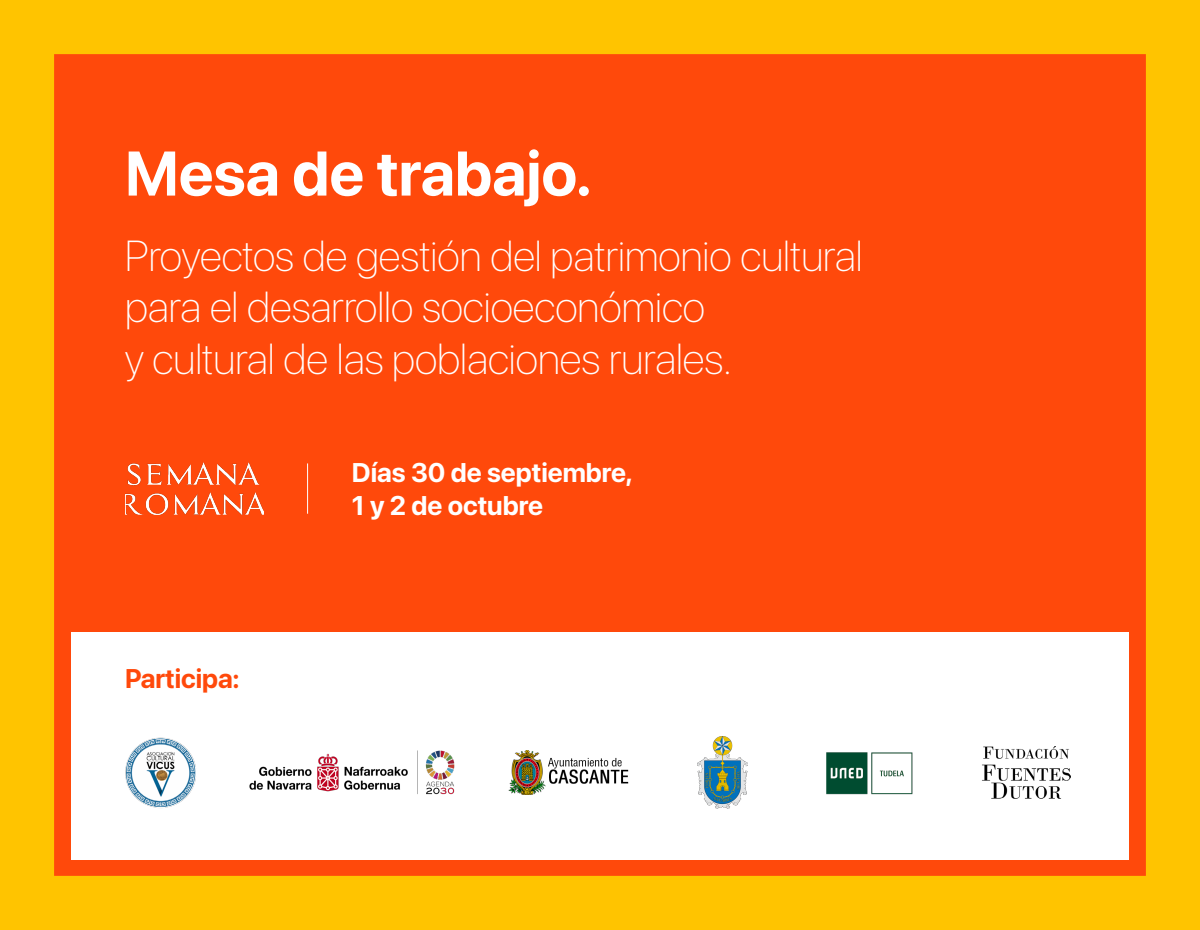
<style>
.page{position:relative;width:1200px;height:930px;background:#fff}
.page>*{position:absolute;margin:0;border:0;box-sizing:border-box;transform-origin:0 0}
.t1{font:700 62.5px "SF Pro Display";color:#fff}
.t2{font:100 43.12px "SF Pro Display";color:#fff}
.t3{font:700 26.88px "SF Pro Display";color:#fff}
.t4{font:700 26.88px "SF Pro Display";color:#ff490b}
</style>
<div class="page">
<div style="left:0;top:0;width:1200px;height:929px;background:#ffc400"></div>
<div style="left:54px;top:54px;width:1092px;height:821px;border:17px solid #ff490b"></div>
<div style="left:62px;top:66px;width:1076px;height:683px;background:#ff490b"></div>
<div style="left:71px;top:632px;width:1058px;height:227px;background:#fff"></div>
<img style="left:125px;top:737px;width:71px;height:71px">
<img style="left:698px;top:736px;width:50px;height:72px">
<img style="left:982px;top:746px;width:88px;height:52px">
<img style="left:826px;top:752px;width:86px;height:43px">
<img style="left:508px;top:750px;width:121px;height:45px">
<img style="left:250px;top:750px;width:204px;height:45px">
<img style="left:125px;top:462px;width:138px;height:52px">
<hr style="left:307px;top:463px;width:1px;height:50px;background:#fff">
<p class="t1" style="left:125px;top:137px;width:468px">Mesa de trabajo.</p>
<p class="t2" style="left:125px;top:230px;width:739px">Proyectos de gestión del patrimonio cultural</p>
<p class="t2" style="left:125px;top:282px;width:582px">para el desarrollo socioeconómico</p>
<p class="t2" style="left:125px;top:334px;width:609px">y cultural de las poblaciones rurales.</p>
<p class="t4" style="left:125px;top:663px;width:116px">Participa:</p>
<p class="t3" style="left:352px;top:457px;width:282px">Días 30 de septiembre,</p>
<p class="t3" style="left:352px;top:489px;width:193px">1 y 2 de octubre</p>
</div>
